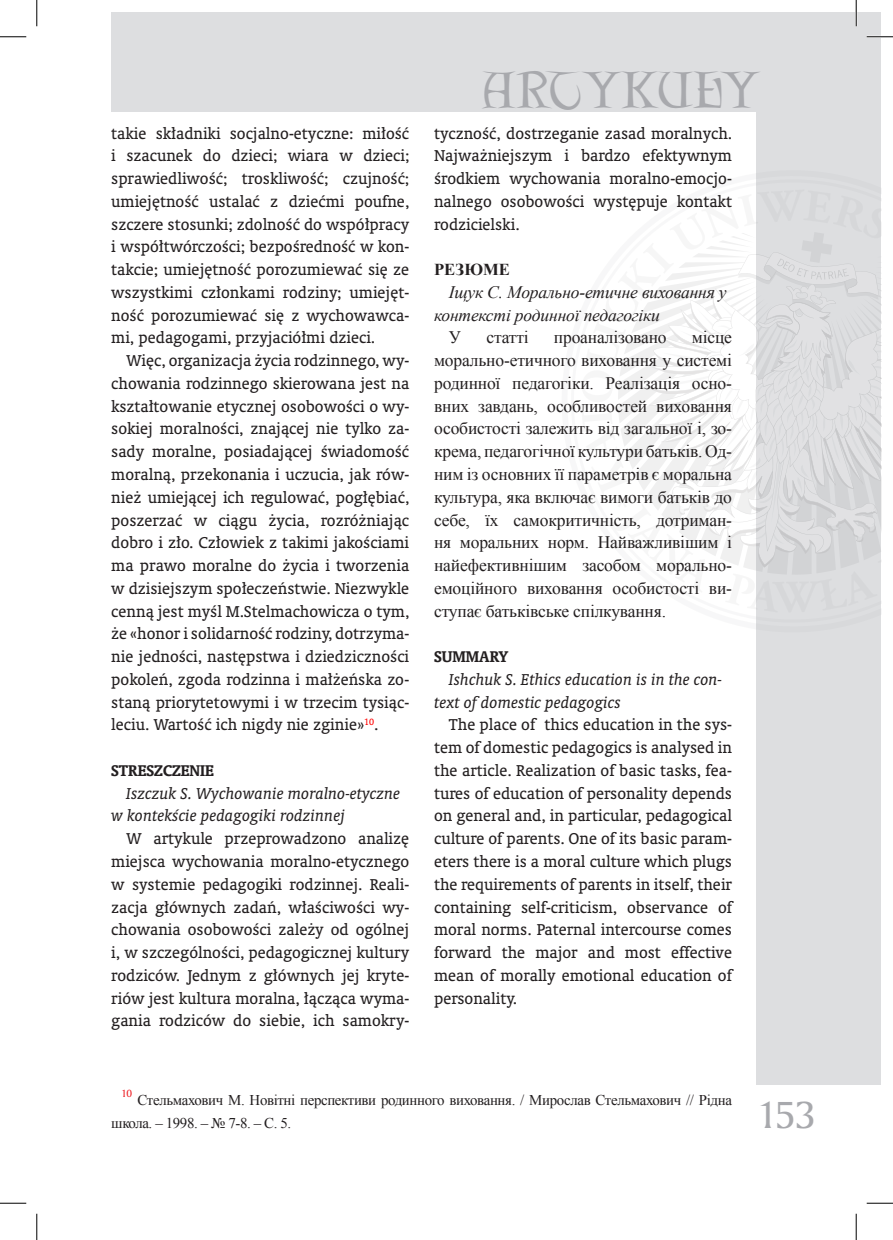
<style>
.page{position:relative;width:893px;height:1240px;background:#fff}
.page>*{position:absolute;margin:0;border:0;box-sizing:border-box;transform-origin:0 0}
.t1{font:46.55px "Lettergical PL";letter-spacing:-.005em;color:#a8a9ad}
.t2{font:36.75px "Amerigo PL";color:#a8a9ad}
.Normalny{font:17.5px/22.8px "Times New Roman";letter-spacing:-.01em;color:#231f20;text-align:justify}
.Normalny-2{font:italic 17.5px/22.8px "Times New Roman";letter-spacing:-.01em;color:#231f20}
.Normalny-3{font:700 16.62px "Times New Roman";color:#231f20}
.Normalny-4{font:15.75px/22.8px "Oranda PL";color:#231f20;text-align:justify}
.Normalny-5{font:italic 15.75px/22.8px "Oranda PL";color:#231f20}
.Normalny-6{font:700 15.75px "Oranda PL";color:#231f20}
.art-przypis{font:14.88px/22.8px "Times New Roman";letter-spacing:-.025em;color:#231f20}
.art-przypis-2{font:10.15px "Amerigo PL";color:#ee1d23}
</style>
<div class="page">
<div style="left:756px;top:12px;width:124px;height:1071px;background:#dddee0"></div>
<div style="left:111px;top:12px;width:769px;height:99px;background:#dddee0"></div>
<svg style="left:618px;top:233px;width:262px;height:341px"></svg>
<hr style="left:866px;top:36px;width:26px;height:2px;background:#fff">
<hr style="left:854px;top:0;width:2px;height:26px;background:#fff">
<svg style="left:0;top:36px;width:26px;height:1px"></svg>
<svg style="left:866px;top:36px;width:26px;height:1px"></svg>
<svg style="left:0;top:1202px;width:26px;height:1px"></svg>
<svg style="left:866px;top:1202px;width:26px;height:1px"></svg>
<svg style="left:36px;top:0;width:1px;height:26px"></svg>
<svg style="left:36px;top:1213px;width:1px;height:26px"></svg>
<svg style="left:855px;top:0;width:1px;height:26px"></svg>
<svg style="left:855px;top:1213px;width:1px;height:26px"></svg>
<p class="Normalny-4" style="left:111px;top:121px;width:299px">takie składniki socjalno-etyczne: miłość i szacunek do dzieci; wiara w dzieci; sprawiedliwość; troskliwość; czujność; umiejętność ustalać z dziećmi poufne, szczere stosunki; zdolność do współpracy i współtwórczości; bezpośredność w kon&shy;takcie; umiejętność porozumiewać się ze wszystkimi członkami rodziny; umiejęt&shy;ność porozumiewać się z wychowawca&shy;mi, pedagogami, przyjaciółmi dzieci.</p>
<p class="Normalny-4" style="left:111px;top:349px;width:299px;text-indent:15px">Więc, organizacja życia rodzinnego, wy&shy;chowania rodzinnego skierowana jest na kształtowanie etycznej osobowości o wy&shy;sokiej moralności, znającej nie tylko za&shy;sady moralne, posiadającej świadomość moralną, przekonania i uczucia, jak rów&shy;nież umiejącej ich regulować, pogłębiać, poszerzać w ciągu życia, rozróżniając dobro i zło. Człowiek z takimi jakościami ma prawo moralne do życia i tworzenia w dzisiejszym społeczeństwie. Niezwykle cenną jest myśl M.Stelmachowicza o tym, że «honor i solidarność rodziny, dotrzyma&shy;nie jedności, następstwa i dziedziczności pokoleń, zgoda rodzinna i małżeńska zo&shy;staną priorytetowymi i w trzecim tysiąc&shy;leciu. Wartość ich nigdy nie zginie»<sup>10</sup>.</p>
<p class="Normalny-6" style="left:111px;top:759px;width:104px">STRESZCZENIE</p>
<p class="Normalny-5" style="left:111px;top:781px;width:290px;text-indent:15px">Iszczuk S. Wychowanie moralno-etyczne w kontekście pedagogiki rodzinnej</p>
<p class="Normalny-4" style="left:111px;top:827px;width:299px;text-indent:15px">W artykule przeprowadzono analizę miejsca wychowania moralno-etycznego w systemie pedagogiki rodzinnej. Reali&shy;zacja głównych zadań, właściwości wy&shy;chowania osobowości zależy od ogólnej i, w szczególności, pedagogicznej kultury rodziców. Jednym z głównych jej kryte&shy;riów jest kultura moralna, łącząca wyma&shy;gania rodziców do siebie, ich samokry-</p>
<h1 class="t1" style="left:482px;top:61px;width:279px">ARTYKUŁY</h1>
<p class="Normalny-4" style="left:434px;top:121px;width:299px">tyczność, dostrzeganie zasad moralnych.<br>Najważniejszym i bardzo efektywnym środkiem wychowania moralno-emocjo&shy;nalnego osobowości występuje kontakt rodzicielski.</p>
<p class="Normalny-3" style="left:434px;top:258px;width:77px">Резюме</p>
<p class="Normalny-2" style="left:434px;top:280px;width:294px;text-indent:15px">Іщук С. Морально-етичне виховання у контексті родинної педагогіки</p>
<p class="Normalny" style="left:448px;top:326px;width:14px">У</p>
<p class="Normalny" style="left:486px;top:326px;width:44px">статті</p>
<p class="Normalny" style="left:553px;top:326px;width:114px">проаналізовано</p>
<p class="Normalny" style="left:434px;top:326px;width:299px;text-indent:258px">місце морально-етичного виховання у системі родинної педагогіки. Реалізація осно&shy;вних завдань, особливостей виховання особистості залежить від загальної і, зо&shy;крема, педагогічної культури батьків. Од&shy;ним із основних її параметрів є моральна культура, яка включає вимоги батьків до себе, їх самокритичність, дотриман&shy;ня моральних норм. Найважливішим і найефективнішим засобом морально&shy;емоційного виховання особистості ви&shy;ступає батьківське спілкування.</p>
<p class="Normalny-6" style="left:434px;top:646px;width:76px">SUMMARY</p>
<p class="Normalny-5" style="left:434px;top:667px;width:289px;text-indent:15px">Ishchuk S. Ethics education is in the con&shy;text of domestic pedagogics</p>
<p class="Normalny-4" style="left:434px;top:713px;width:299px;text-indent:15px">The place of еthics education in the sys&shy;tem of domestic pedagogics is analysed in the article. Realization of basic tasks, fea&shy;tures of education of personality depends on general and, in particular, pedagogical culture of parents. One of its basic param&shy;eters there is a moral culture which plugs the requirements of parents in itself, their containing self-criticism, observance of moral norms. Paternal intercourse comes forward the major and most effective mean of morally emotional education of personality.</p>
<p class="art-przypis-2" style="left:121px;top:1086px;width:13px">10</p>
<p class="art-przypis" style="left:111px;top:1088px;width:622px;text-indent:26px">Стельмахович М. Новітні перспективи родинного виховання. / Мирослав Стельмахович // Рідна школа. – 1998. – № 7-8. – С. 5.</p>
<h2 class="t2" style="left:756px;top:1089px;width:60px">153</h2>
</div>
